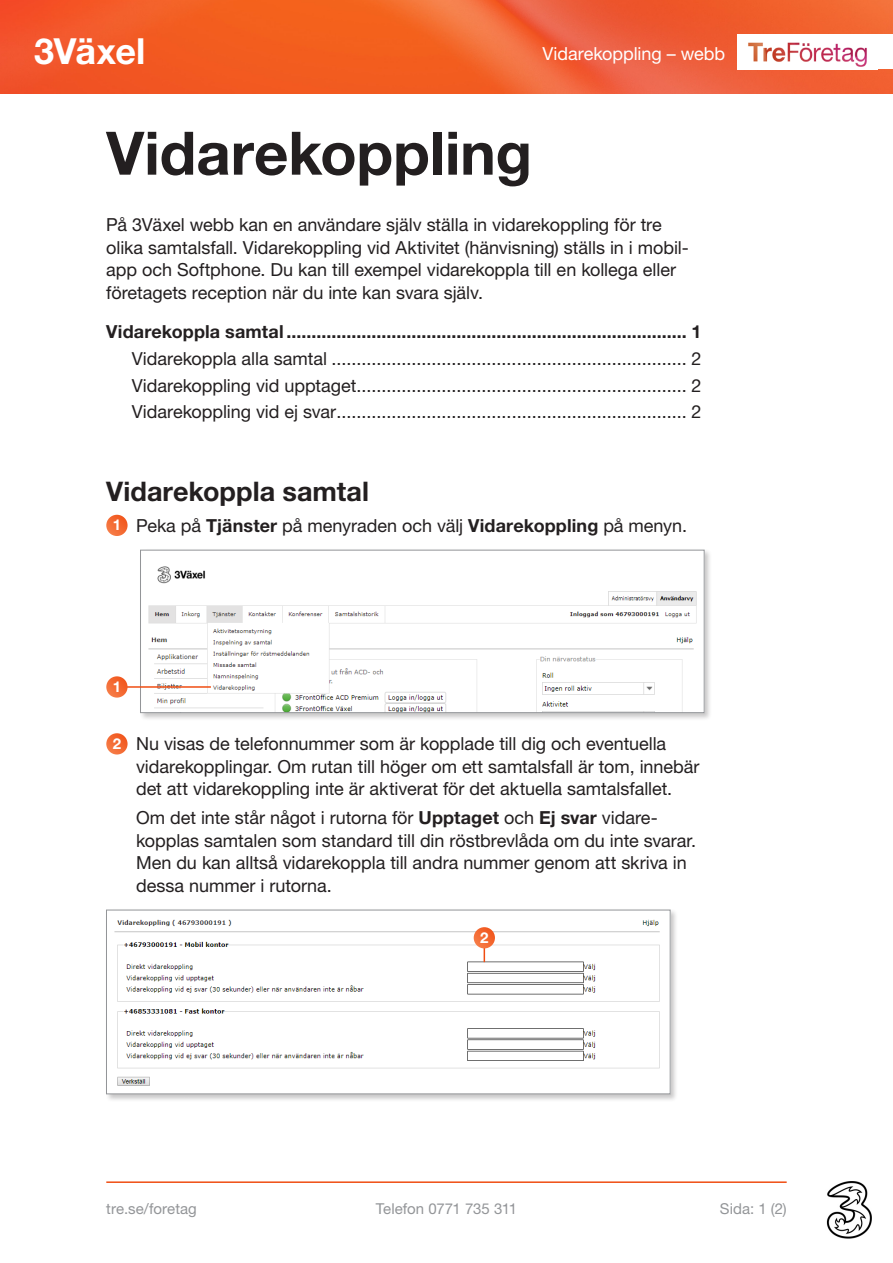
<style>
.page{position:relative;width:893px;height:1263px;background:#fff}
.page>*{position:absolute;margin:0;border:0;box-sizing:border-box;transform-origin:0 0}
.Kapitelrubrik{font:700 60px "Helvetica Neue LT Std";color:#231f20}
.t1{font:700 36px "Helvetica Neue LT Std";letter-spacing:-.01em;color:#fff}
.Rubrik_2{font:700 27px "Helvetica Neue LT Std";color:#231f20}
.Steg_för_steg{font:18px/22.5px "Helvetica Neue LT Std";letter-spacing:-.005em;color:#231f20}
.Innehåll_2{font:18px "Helvetica Neue LT Std";letter-spacing:-.005em;color:#231f20}
.Brödtext{font:18px/22.5px "Helvetica Neue LT Std";letter-spacing:-.005em;color:#231f20}
.Innehåll_1{font:700 18px "Helvetica Neue LT Std";letter-spacing:.01em;color:#231f20}
.t2{font:18px "Helvetica Neue LT Std";letter-spacing:-.005em;color:#fff}
.t3{font:15px "Helvetica Neue LT Std";letter-spacing:.005em;color:#939598}
.Bildrubrik{font:700 15px "Helvetica Neue LT Std";color:#fff}
.s1{font-weight:700}
</style>
<div class="page">
<hr style="left:106px;top:1181px;width:681px;height:2px;background:#f04d12">
<img style="left:826px;top:1181px;width:46px;height:58px">
<img style="left:0;top:0;width:893px;height:94px">
<div style="left:738px;top:35px;width:155px;height:34px;background:#fff"></div>
<img style="left:748px;top:42px;width:119px;height:25px">
<svg style="left:106px;top:515px;width:22px;height:21px"></svg>
<div style="left:139px;top:549px;width:573px;height:172px;background:#231f20;opacity:.25"></div>
<img style="left:142px;top:552px;width:560px;height:159px">
<div style="left:140px;top:550px;width:564px;height:163px;border:1px solid #939598"></div>
<hr style="left:116px;top:686px;width:95px;height:2px;background:#f04d12">
<svg style="left:106px;top:676px;width:22px;height:22px"></svg>
<svg style="left:106px;top:733px;width:22px;height:21px"></svg>
<div style="left:105px;top:908px;width:573px;height:194px;background:#231f20;opacity:.25"></div>
<img style="left:108px;top:912px;width:560px;height:180px">
<div style="left:106px;top:910px;width:564px;height:184px;border:1px solid #939598"></div>
<hr style="left:484px;top:932px;width:1px;height:30px;background:#f04d12">
<svg style="left:474px;top:927px;width:21px;height:21px"></svg>
<h2 class="t1" style="left:34px;top:29px;width:113px">3Växel</h2>
<p class="t2" style="left:542px;top:43px;width:184px">Vidarekoppling – webb</p>
<p class="Kapitelrubrik" style="left:106px;top:116px;width:427px">Vidarekoppling</p>
<p class="Brödtext" style="left:106px;top:213px;width:584px">På 3Växel webb kan en användare själv ställa in vidarekoppling för tre olika samtalsfall. Vidarekoppling vid Aktivitet (hänvisning) ställs in i mobil&shy;app och Softphone. Du kan till exempel vidarekoppla till en kollega eller företagets reception när du inte kan svara själv.</p>
<p class="Innehåll_1" style="left:106px;top:321px;width:597px">Vidarekoppla samtal ................................................................................ 1</p>
<p class="Innehåll_2" style="left:132px;top:348px;width:571px">Vidarekoppla alla samtal ....................................................................... 2</p>
<p class="Innehåll_2" style="left:132px;top:375px;width:571px">Vidarekoppling vid upptaget.................................................................. 2</p>
<p class="Innehåll_2" style="left:132px;top:401px;width:571px">Vidarekoppling vid ej svar...................................................................... 2</p>
<p class="Rubrik_2" style="left:106px;top:474px;width:264px">Vidarekoppla samtal</p>
<p class="Bildrubrik" style="left:113px;top:516px;width:10px">1</p>
<p class="Steg_för_steg" style="left:136px;top:514px;width:552px">Peka på <span class="s1">Tjänster</span> på menyraden och välj <span class="s1">Vidarekoppling</span> på menyn.</p>
<p class="Bildrubrik" style="left:113px;top:677px;width:10px">1</p>
<p class="Bildrubrik" style="left:113px;top:734px;width:10px">2</p>
<p class="Steg_för_steg" style="left:136px;top:732px;width:565px">Nu visas de telefonnummer som är kopplade till dig och eventuella vidarekopplingar. Om rutan till höger om ett samtalsfall är tom, innebär det att vidarekoppling inte är aktiverat för det aktuella samtalsfallet.</p>
<p class="Steg_för_steg" style="left:136px;top:806px;width:562px">Om det inte står något i rutorna för <span class="s1">Upptaget</span> och <span class="s1">Ej svar</span> vidare&shy;kopplas samtalen som standard till din röstbrevlåda om du inte svarar.<br>Men du kan alltså vidarekoppla till andra nummer genom att skriva in dessa nummer i rutorna.</p>
<p class="Bildrubrik" style="left:480px;top:928px;width:10px">2</p>
<p class="t3" style="left:106px;top:1200px;width:92px">tre.se/foretag</p>
<p class="t3" style="left:376px;top:1200px;width:143px">Telefon 0771 735 311</p>
<p class="t3" style="left:720px;top:1200px;width:68px">Sida: 1 (2)</p>
</div>
